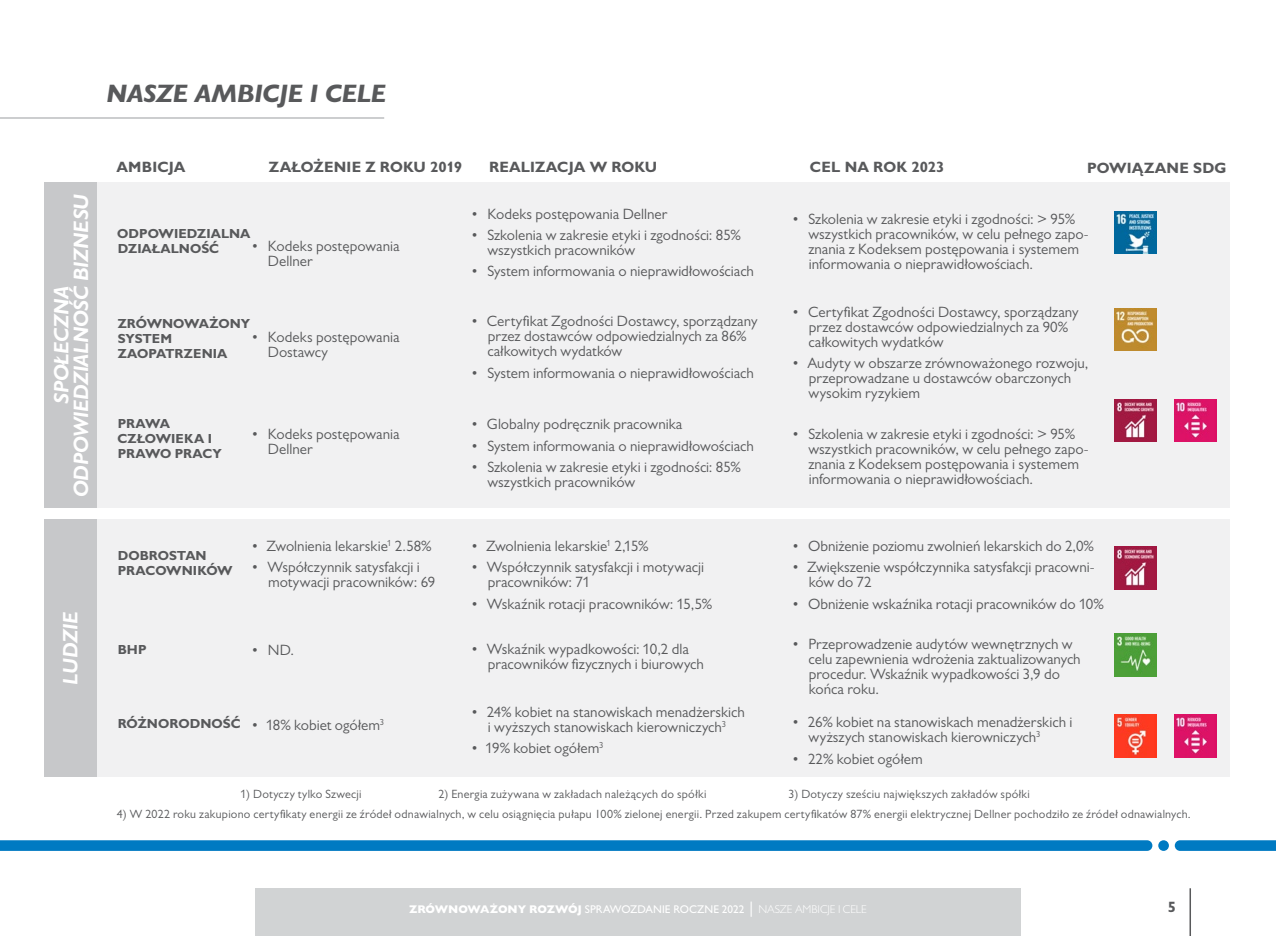
<style>
.page{position:relative;width:1276px;height:936px;background:#fff}
.page>*{position:absolute;margin:0;border:0;box-sizing:border-box;transform-origin:0 0}
.t1{font:italic 800 25.5px "Gill Sans MT Pro";letter-spacing:-.02em;color:#58595b}
.t2{font:italic 700 21px/19.5px "Gill Sans MT Pro";letter-spacing:-.015em;color:#fff;text-align:center}
.t3{font:15px/15px "Gill Sans MT Pro";color:#58595b}
.t4{font:700 15px "Gill Sans MT Pro";letter-spacing:.005em;color:#58595b}
.t5{font:700 13.2px/15px "Gill Sans MT Pro";color:#58595b}
.t6{font:12px "Gill Sans MT Pro";letter-spacing:.02em;color:#58595b}
.t7{font:500 11.25px "Gill Sans MT Pro";color:#fff}
.s1{font-weight:800}
.s2{font-weight:400;font-size:16.5px}
.s3{font-weight:300;font-size:11.4px}
</style>
<div class="page">
<div style="left:45px;top:182px;width:1184px;height:326px;background:#f1f1f2"></div>
<div style="left:45px;top:519px;width:1184px;height:257px;background:#f1f1f2"></div>
<div style="left:45px;top:182px;width:52px;height:326px;background:#c7c8ca"></div>
<div style="left:45px;top:519px;width:52px;height:257px;background:#c7c8ca"></div>
<div style="left:255px;top:888px;width:765px;height:47px;background:#d1d3d4"></div>
<hr style="left:1189px;top:888px;width:2px;height:47px;background:#58595b">
<div style="left:1158px;top:840px;width:11px;height:10px;background:#007ac2;border-radius:50%"></div>
<svg style="left:1174px;top:840px;width:102px;height:10px"></svg>
<svg style="left:0;top:840px;width:1152px;height:10px;background:#067dc3"></svg>
<hr style="left:0;top:117px;width:384px;height:2px;background:#bcbec0">
<img style="left:1114px;top:715px;width:42px;height:42px">
<img style="left:1114px;top:399px;width:42px;height:43px">
<img style="left:1114px;top:546px;width:42px;height:43px">
<img style="left:1114px;top:634px;width:42px;height:42px">
<img style="left:1174px;top:399px;width:42px;height:43px">
<img style="left:1174px;top:715px;width:42px;height:42px">
<img style="left:1114px;top:308px;width:42px;height:43px">
<img style="left:1114px;top:211px;width:42px;height:43px">
<h1 class="t1" style="left:106px;top:79px;width:281px">NASZE AMBICJE I CELE</h1>
<h2 class="t2" style="left:51px;top:497px;width:304px;rotate:-90deg">SPOŁECZNA<br>ODPOWIEDZIALNOŚĆ BIZNESU</h2>
<h2 class="t2" style="left:60px;top:684px;width:74px;rotate:-90deg">LUDZIE</h2>
<p class="t4" style="left:269px;top:158px;width:195px">ZAŁOŻENIE Z ROKU 2019</p>
<p class="t4" style="left:1087px;top:158px;width:141px">POWIĄZANE SDG</p>
<p class="t4" style="left:489px;top:158px;width:170px">REALIZACJA W ROKU</p>
<p class="t3" style="left:471px;top:206px;width:197px">• Kodeks postępowania Dellner</p>
<p class="t3" style="left:487px;top:227px;width:255px;text-indent:-16px">• Szkolenia w zakresie etyki i zgodności: 85% wszystkich pracowników</p>
<p class="t3" style="left:471px;top:264px;width:284px">• System informowania o nieprawidłowościach</p>
<p class="t4" style="left:117px;top:158px;width:71px">AMBICJA</p>
<p class="t4" style="left:810px;top:158px;width:136px">CEL NA ROK 2023</p>
<p class="t3" style="left:808px;top:211px;width:282px;text-indent:-16px">• Szkolenia w zakresie etyki i zgodności: &gt; 95% wszystkich pracowników, w celu pełnego zapo&shy;znania z Kodeksem postępowania i systemem informowania o nieprawidłowościach.</p>
<p class="t5" style="left:117px;top:226px;width:135px">ODPOWIEDZIALNA<br>DZIAŁALNOŚĆ</p>
<p class="t3" style="left:268px;top:238px;width:133px;text-indent:-16px">• Kodeks postępowania<br>Dellner</p>
<p class="t5" style="left:118px;top:316px;width:134px">ZRÓWNOWAŻONY<br>SYSTEM<br>ZAOPATRZENIA</p>
<p class="t3" style="left:268px;top:329px;width:133px;text-indent:-16px">• Kodeks postępowania<br>Dostawcy</p>
<p class="t3" style="left:487px;top:313px;width:272px;text-indent:-16px">• Certyfikat Zgodności Dostawcy, sporządzany przez dostawców odpowiedzialnych za 86% całkowitych wydatków</p>
<p class="t3" style="left:471px;top:365px;width:284px">• System informowania o nieprawidłowościach</p>
<p class="t3" style="left:808px;top:304px;width:272px;text-indent:-16px">• Certyfikat Zgodności Dostawcy, sporządzany przez dostawców odpowiedzialnych za 90% całkowitych wydatków</p>
<p class="t3" style="left:808px;top:355px;width:281px;text-indent:-16px">• Audyty w obszarze zrównoważonego rozwoju, przeprowadzane u dostawców obarczonych wysokim ryzykiem</p>
<p class="t5" style="left:117px;top:416px;width:106px">PRAWA<br>CZŁOWIEKA I<br>PRAWO PRACY</p>
<p class="t3" style="left:268px;top:426px;width:133px;text-indent:-16px">• Kodeks postępowania<br>Dellner</p>
<p class="t3" style="left:471px;top:416px;width:212px">• Globalny podręcznik pracownika</p>
<p class="t3" style="left:471px;top:438px;width:284px">• System informowania o nieprawidłowościach</p>
<p class="t3" style="left:487px;top:459px;width:255px;text-indent:-16px">• Szkolenia w zakresie etyki i zgodności: 85% wszystkich pracowników</p>
<p class="t3" style="left:808px;top:426px;width:282px;text-indent:-16px">• Szkolenia w zakresie etyki i zgodności: &gt; 95% wszystkich pracowników, w celu pełnego zapo&shy;znania z Kodeksem postępowania i systemem informowania o nieprawidłowościach.</p>
<p class="t5" style="left:118px;top:547px;width:116px">DOBROSTAN<br>PRACOWNIKÓW</p>
<p class="t3" style="left:252px;top:538px;width:181px">• Zwolnienia lekarskie<sup>1</sup> 2.58%</p>
<p class="t3" style="left:268px;top:559px;width:169px;text-indent:-16px">• Współczynnik satysfakcji i motywacji pracowników: 69</p>
<p class="t3" style="left:471px;top:538px;width:179px">• Zwolnienia lekarskie<sup>1</sup> 2,15%</p>
<p class="t3" style="left:488px;top:559px;width:218px;text-indent:-16px">• Współczynnik satysfakcji i motywacji pracowników: 71</p>
<p class="t3" style="left:471px;top:596px;width:242px">• Wskaźnik rotacji pracowników: 15,5%</p>
<p class="t3" style="left:792px;top:538px;width:303px">• Obniżenie poziomu zwolnień lekarskich do 2,0%</p>
<p class="t3" style="left:809px;top:559px;width:287px;text-indent:-16px">• Zwiększenie współczynnika satysfakcji pracowni&shy;ków do 72</p>
<p class="t3" style="left:792px;top:596px;width:313px">• Obniżenie wskaźnika rotacji pracowników do 10%</p>
<p class="t5" style="left:118px;top:641px;width:30px">BHP</p>
<p class="t3" style="left:252px;top:642px;width:44px">• ND.</p>
<p class="t3" style="left:488px;top:641px;width:218px;text-indent:-16px">• Wskaźnik wypadkowości: 10,2 dla pracowników fizycznych i biurowych</p>
<p class="t3" style="left:808px;top:636px;width:274px;text-indent:-16px">• Przeprowadzenie audytów wewnętrznych w celu zapewnienia wdrożenia zaktualizowanych procedur. Wskaźnik wypadkowości 3,9 do końca roku.</p>
<p class="t5" style="left:118px;top:716px;width:124px">RÓŻNORODNOŚĆ</p>
<p class="t3" style="left:252px;top:716px;width:134px">• 18% kobiet ogółem<sup>3</sup></p>
<p class="t3" style="left:471px;top:704px;width:275px;text-align:center">• 24% kobiet na stanowiskach menadżerskich i wyższych stanowiskach kierowniczych<sup>3</sup></p>
<p class="t3" style="left:471px;top:740px;width:134px">• 19% kobiet ogółem<sup>3</sup></p>
<p class="t3" style="left:808px;top:714px;width:265px;text-indent:-16px">• 26% kobiet na stanowiskach menadżerskich i wyższych stanowiskach kierowniczych<sup>3</sup></p>
<p class="t3" style="left:792px;top:750px;width:132px">• 22% kobiet ogółem</p>
<p class="t6" style="left:241px;top:787px;width:122px">1) Dotyczy tylko Szwecji</p>
<p class="t6" style="left:438px;top:787px;width:269px">2) Energia zużywana w zakładach należących do spółki</p>
<p class="t6" style="left:788px;top:787px;width:243px">3) Dotyczy sześciu największych zakładów spółki</p>
<p class="t6" style="left:117px;top:807px;width:1075px">4) W 2022 roku zakupiono certyfikaty energii ze źródeł odnawialnych, w celu osiągnięcia pułapu 100% zielonej energii. Przed zakupem certyfikatów 87% energii elektrycznej Dellner pochodziło ze źródeł odnawialnych.</p>
<p class="t7" style="left:409px;top:902px;width:459px"><span class="s1">ZRÓWNOWAŻONY ROZWÓJ</span> SPRAWOZDANIE ROCZNE 2022 <span class="s2">|</span> <span class="s3">NASZE AMBICJE I CELE</span></p>
<p class="t4" style="left:1168px;top:897px;width:10px">5</p>
</div>
